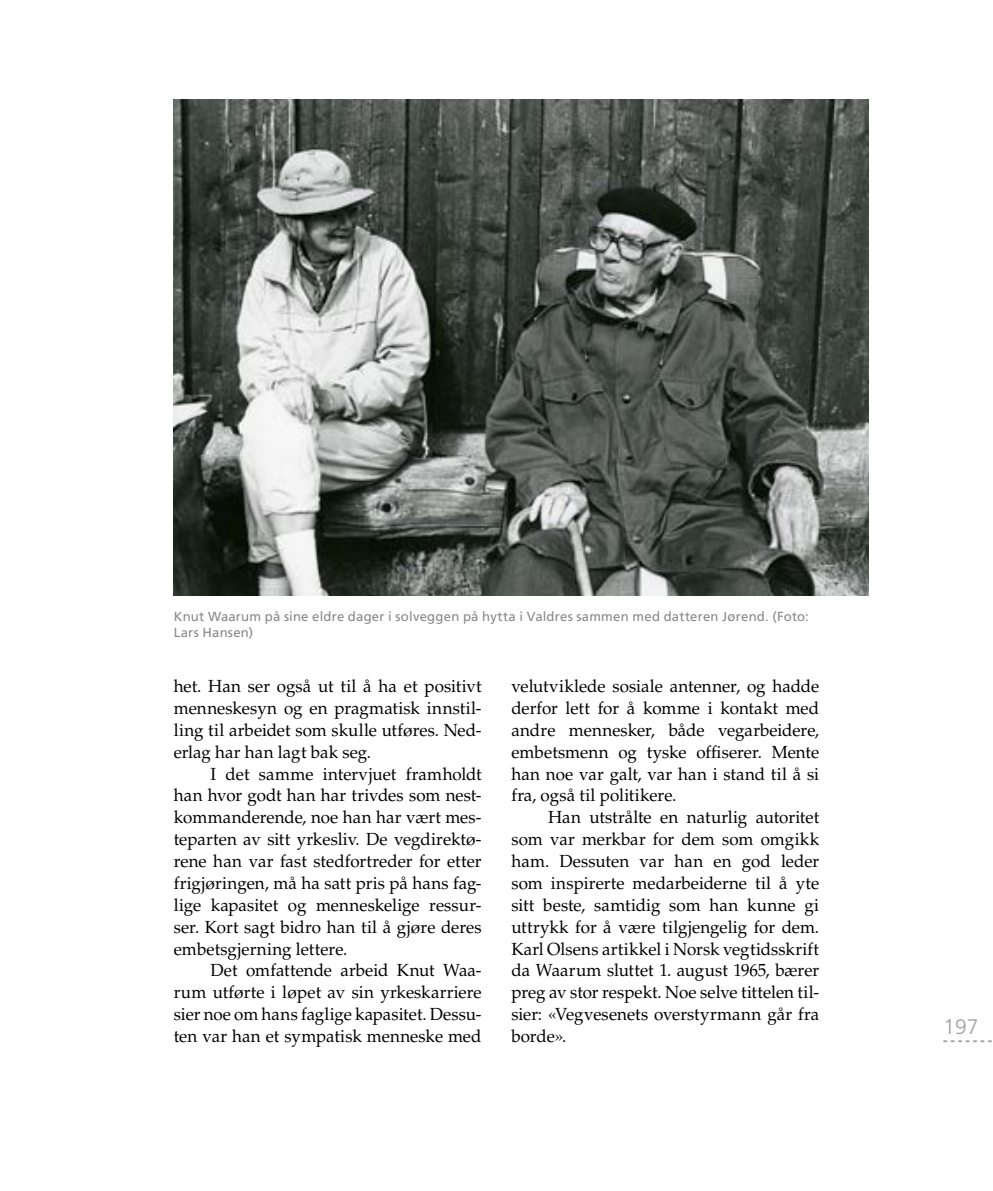
<style>
.page{position:relative;width:993px;height:1191px;background:#fff}
.page>*{position:absolute;margin:0;border:0;box-sizing:border-box;transform-origin:0 0}
.t1{font:300 21px "Frutiger LT Std";color:#9c9e9f}
.t2{font:17.5px/21.9px "Palatino LT Std";letter-spacing:.005em;color:#000;text-align:justify}
.t3{font:13.12px/15.8px "Frutiger LT Std";letter-spacing:.015em;color:#87888a}
</style>
<div class="page">
<svg style="left:943px;top:1040px;width:49px;height:2px"></svg>
<img style="left:174px;top:99px;width:694px;height:496px">
<p class="t3" style="left:174px;top:609px;width:636px">Knut Waarum på sine eldre dager i solveggen på hytta i Valdres sammen med datteren Jørend. (Foto:<br>Lars Hansen)</p>
<p class="t2" style="left:174px;top:675px;width:309px">het. Han ser også ut til å ha et positivt menneskesyn og en pragmatisk innstil&shy;ling til arbeidet som skulle utføres. Ned&shy;erlag har han lagt bak seg.</p>
<p class="t2" style="left:174px;top:763px;width:309px;text-indent:37px">I det samme intervjuet framholdt han hvor godt han har trivdes som nest&shy;kommanderende, noe han har vært mes&shy;teparten av sitt yrkesliv. De vegdirektø&shy;rene han var fast stedfortreder for etter frigjøringen, må ha satt pris på hans fag&shy;lige kapasitet og menneskelige ressur&shy;ser. Kort sagt bidro han til å gjøre deres embetsgjerning lettere.</p>
<p class="t2" style="left:174px;top:960px;width:309px;text-indent:37px">Det omfattende arbeid Knut Waa&shy;rum utførte i løpet av sin yrkeskarriere sier noe om hans faglige kapasitet. Dessu&shy;ten var han et sympatisk menneske med</p>
<p class="t2" style="left:511px;top:675px;width:309px">velutviklede sosiale antenner, og hadde derfor lett for å komme i kontakt med andre mennesker, både vegarbeidere, embetsmenn og tyske offiserer. Mente han noe var galt, var han i stand til å si fra, også til politikere.</p>
<p class="t2" style="left:511px;top:806px;width:309px;text-indent:37px">Han utstrålte en naturlig autoritet som var merkbar for dem som omgikk ham. Dessuten var han en god leder som inspirerte medarbeiderne til å yte sitt beste, samtidig som han kunne gi uttrykk for å være tilgjengelig for dem.<br>Karl Olsens artikkel i Norsk vegtidsskrift da Waarum sluttet 1. august 1965, bærer preg av stor respekt. Noe selve tittelen til&shy;sier: «Vegvesenets overstyrmann går fra borde».</p>
<p class="t1" style="left:943px;top:1014px;width:37px">197</p>
</div>
